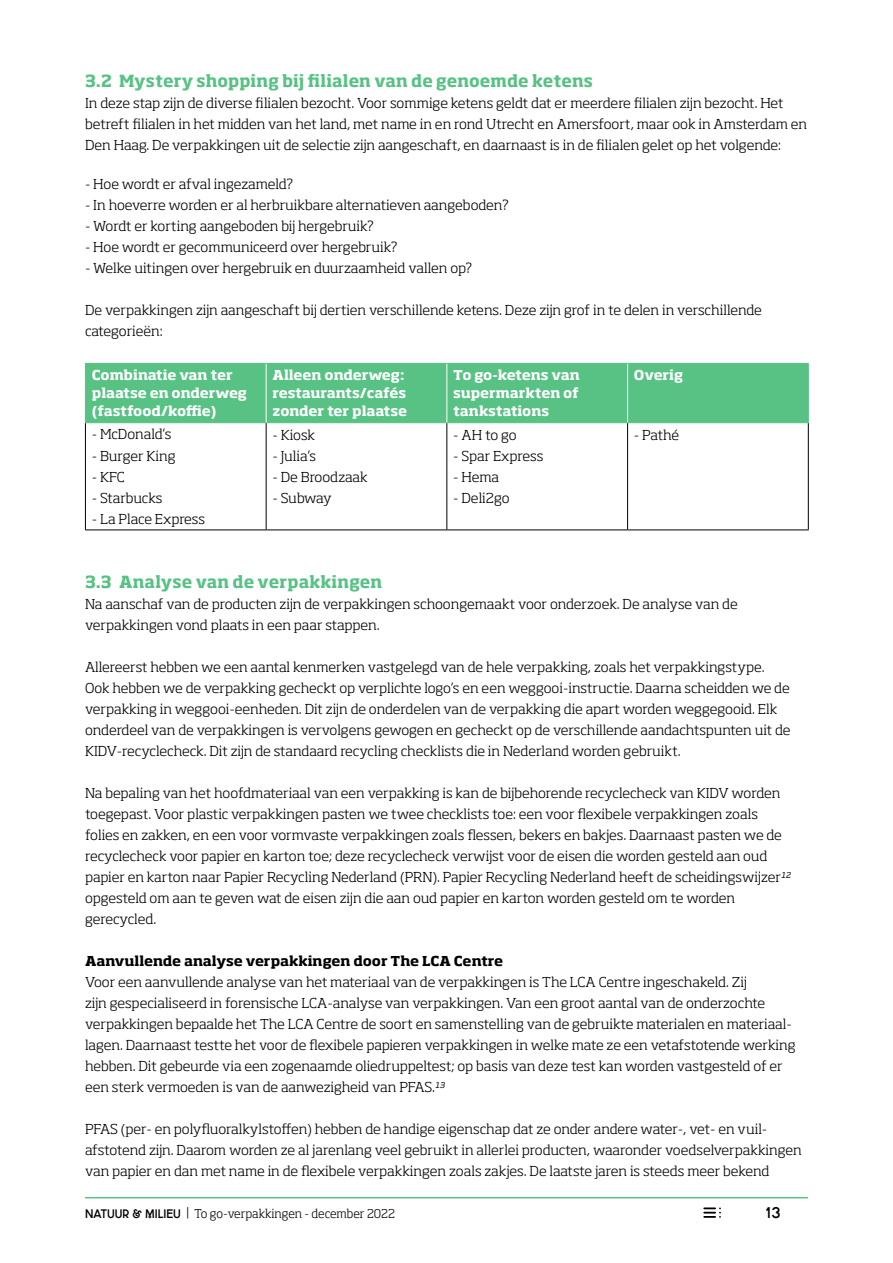
<style>
.page{position:relative;width:893px;height:1263px;background:#fff}
.page>*{position:absolute;margin:0;border:0;box-sizing:border-box;transform-origin:0 0}
.t1{font:700 16.5px "Soho Std";letter-spacing:.005em;color:#57c283}
.t2{font:15px "N&M Utrecht Bold";color:#000}
.t3{font:300 13.5px/21px "Soho Std";letter-spacing:-.005em;color:#000;scale:1.05 1}
.t4{font:700 13.5px/18px "Soho Std";letter-spacing:-.005em;color:#fff;scale:1.05 1}
.t5{font:700 13.5px "Soho Std";color:#000;scale:1.05 1}
.t6{font:300 12px "Soho Std";color:#000}
.s1{font-family:"N&M Utrecht Bold";font-weight:400}
</style>
<div class="page">
<hr style="left:85px;top:1197px;width:723px;height:1px;background:#57c283">
<svg style="left:704px;top:1207px;width:17px;height:11px"></svg>
<div style="left:86px;top:364px;width:722px;height:58px;background:#57c283"></div>
<hr style="left:85px;top:423px;width:1px;height:106px;background:#000">
<hr style="left:266px;top:423px;width:1px;height:106px;background:#000">
<hr style="left:446px;top:423px;width:1px;height:106px;background:#000">
<hr style="left:627px;top:423px;width:1px;height:106px;background:#000">
<hr style="left:808px;top:423px;width:1px;height:106px;background:#000">
<hr style="left:85px;top:529px;width:181px;height:1px;background:#000">
<hr style="left:266px;top:529px;width:181px;height:1px;background:#000">
<hr style="left:447px;top:529px;width:181px;height:1px;background:#000">
<hr style="left:628px;top:529px;width:181px;height:1px;background:#000">
<hr style="left:85px;top:363px;width:181px;height:1px;background:#57c283">
<hr style="left:85px;top:364px;width:1px;height:58px;background:#57c283">
<hr style="left:266px;top:363px;width:181px;height:1px;background:#57c283">
<hr style="left:447px;top:363px;width:181px;height:1px;background:#57c283">
<hr style="left:628px;top:363px;width:181px;height:1px;background:#57c283">
<hr style="left:808px;top:364px;width:1px;height:58px;background:#57c283">
<hr style="left:85px;top:422px;width:181px;height:1px;background:#57c283">
<hr style="left:266px;top:422px;width:181px;height:1px;background:#57c283">
<hr style="left:447px;top:422px;width:181px;height:1px;background:#57c283">
<hr style="left:628px;top:422px;width:181px;height:1px;background:#57c283">
<hr style="left:266px;top:364px;width:1px;height:58px;background:#fff">
<hr style="left:446px;top:364px;width:1px;height:58px;background:#fff">
<hr style="left:627px;top:364px;width:1px;height:58px;background:#fff">
<p class="t1" style="left:85px;top:70px;width:509px">3.2 Mystery shopping bij filialen van de genoemde ketens</p>
<p class="t3" style="left:85px;top:93px;width:689px">In deze stap zijn de diverse filialen bezocht. Voor sommige ketens geldt dat er meerdere filialen zijn bezocht. Het betreft filialen in het midden van het land, met name in en rond Utrecht en Amersfoort, maar ook in Amsterdam en<br>Den Haag. De verpakkingen uit de selectie zijn aangeschaft, en daarnaast is in de filialen gelet op het volgende:</p>
<p class="t3" style="left:85px;top:173px;width:200px">- Hoe wordt er afval ingezameld?</p>
<p class="t3" style="left:85px;top:194px;width:405px">- In hoeverre worden er al herbruikbare alternatieven aangeboden?</p>
<p class="t3" style="left:85px;top:215px;width:277px">- Wordt er korting aangeboden bij hergebruik?</p>
<p class="t3" style="left:85px;top:236px;width:299px">- Hoe wordt er gecommuniceerd over hergebruik?</p>
<p class="t3" style="left:85px;top:257px;width:370px">- Welke uitingen over hergebruik en duurzaamheid vallen op?</p>
<p class="t3" style="left:85px;top:299px;width:646px">De verpakkingen zijn aangeschaft bij dertien verschillende ketens. Deze zijn grof in te delen in verschillende categorieën:</p>
<p class="t4" style="left:92px;top:366px;width:149px">Combinatie van ter plaatse en onderweg (fastfood/koffie)</p>
<p class="t4" style="left:272px;top:366px;width:130px">Alleen onderweg: restaurants/cafés zonder ter plaatse</p>
<p class="t4" style="left:453px;top:366px;width:122px;text-align:justify">To go-ketens van supermarkten of tankstations</p>
<p class="t4" style="left:634px;top:366px;width:49px">Overig</p>
<p class="t3" style="left:92px;top:424px;width:77px">- McDonald’s</p>
<p class="t3" style="left:92px;top:445px;width:81px">- Burger King</p>
<p class="t3" style="left:92px;top:466px;width:33px">- KFC</p>
<p class="t3" style="left:92px;top:487px;width:69px">- Starbucks</p>
<p class="t3" style="left:92px;top:508px;width:109px">- La Place Express</p>
<p class="t3" style="left:272px;top:424px;width:42px">- Kiosk</p>
<p class="t3" style="left:272px;top:445px;width:43px">- Julia’s</p>
<p class="t3" style="left:272px;top:466px;width:92px">- De Broodzaak</p>
<p class="t3" style="left:272px;top:487px;width:58px">- Subway</p>
<p class="t3" style="left:634px;top:424px;width:45px">- Pathé</p>
<p class="t3" style="left:453px;top:424px;width:62px">- AH to go</p>
<p class="t3" style="left:453px;top:445px;width:87px">- Spar Express</p>
<p class="t3" style="left:453px;top:466px;width:45px">- Hema</p>
<p class="t3" style="left:453px;top:487px;width:55px">- Deli2go</p>
<p class="t1" style="left:85px;top:571px;width:299px">3.3 Analyse van de verpakkingen</p>
<p class="t3" style="left:85px;top:593px;width:623px">Na aanschaf van de producten zijn de verpakkingen schoongemaakt voor onderzoek. De analyse van de verpakkingen vond plaats in een paar stappen.</p>
<p class="t3" style="left:85px;top:656px;width:673px">Allereerst hebben we een aantal kenmerken vastgelegd van de hele verpakking, zoals het verpakkingstype.<br>Ook hebben we de verpakking gecheckt op verplichte logo’s en een weggooi-instructie. Daarna scheidden we de verpakking in weggooi-eenheden. Dit zijn de onderdelen van de verpakking die apart worden weggegooid. Elk onderdeel van de verpakkingen is vervolgens gewogen en gecheckt op de verschillende aandachtspunten uit de KIDV-recyclecheck. Dit zijn de standaard recycling checklists die in Nederland worden gebruikt.</p>
<p class="t3" style="left:85px;top:782px;width:673px">Na bepaling van het hoofdmateriaal van een verpakking is kan de bijbehorende recyclecheck van KIDV worden toegepast. Voor plastic verpakkingen pasten we twee checklists toe: een voor flexibele verpakkingen zoals folies en zakken, en een voor vormvaste verpakkingen zoals flessen, bekers en bakjes. Daarnaast pasten we de recyclecheck voor papier en karton toe; deze recyclecheck verwijst voor de eisen die worden gesteld aan oud papier en karton naar Papier Recycling Nederland (PRN). Papier Recycling Nederland heeft de scheidingswijzer<sup>12 </sup>opgesteld om aan te geven wat de eisen zijn die aan oud papier en karton worden gesteld om te worden gerecycled.</p>
<p class="t5" style="left:85px;top:952px;width:400px">Aanvullende analyse verpakkingen door The LCA Centre</p>
<p class="t3" style="left:85px;top:971px;width:678px">Voor een aanvullende analyse van het materiaal van de verpakkingen is The LCA Centre ingeschakeld. Zij<br>zijn gespecialiseerd in forensische LCA-analyse van verpakkingen. Van een groot aantal van de onderzochte verpakkingen bepaalde het The LCA Centre de soort en samenstelling van de gebruikte materialen en materiaal&shy;lagen. Daarnaast testte het voor de flexibele papieren verpakkingen in welke mate ze een vetafstotende werking hebben. Dit gebeurde via een zogenaamde oliedruppeltest; op basis van deze test kan worden vastgesteld of er een sterk vermoeden is van de aanwezigheid van PFAS. <sup>13</sup></p>
<p class="t3" style="left:85px;top:1118px;width:684px">PFAS (per- en polyfluoralkylstoffen) hebben de handige eigenschap dat ze onder andere water-, vet- en vuil&shy;afstotend zijn. Daarom worden ze al jarenlang veel gebruikt in allerlei producten, waaronder voedselverpakkingen van papier en dan met name in de flexibele verpakkingen zoals zakjes. De laatste jaren is steeds meer bekend</p>
<p class="t6" style="left:85px;top:1206px;width:311px"><span class="s1">NATUUR &amp; MILIEU</span> | To go-verpakkingen - december 2022</p>
<p class="t2" style="left:765px;top:1206px;width:16px">13</p>
</div>
